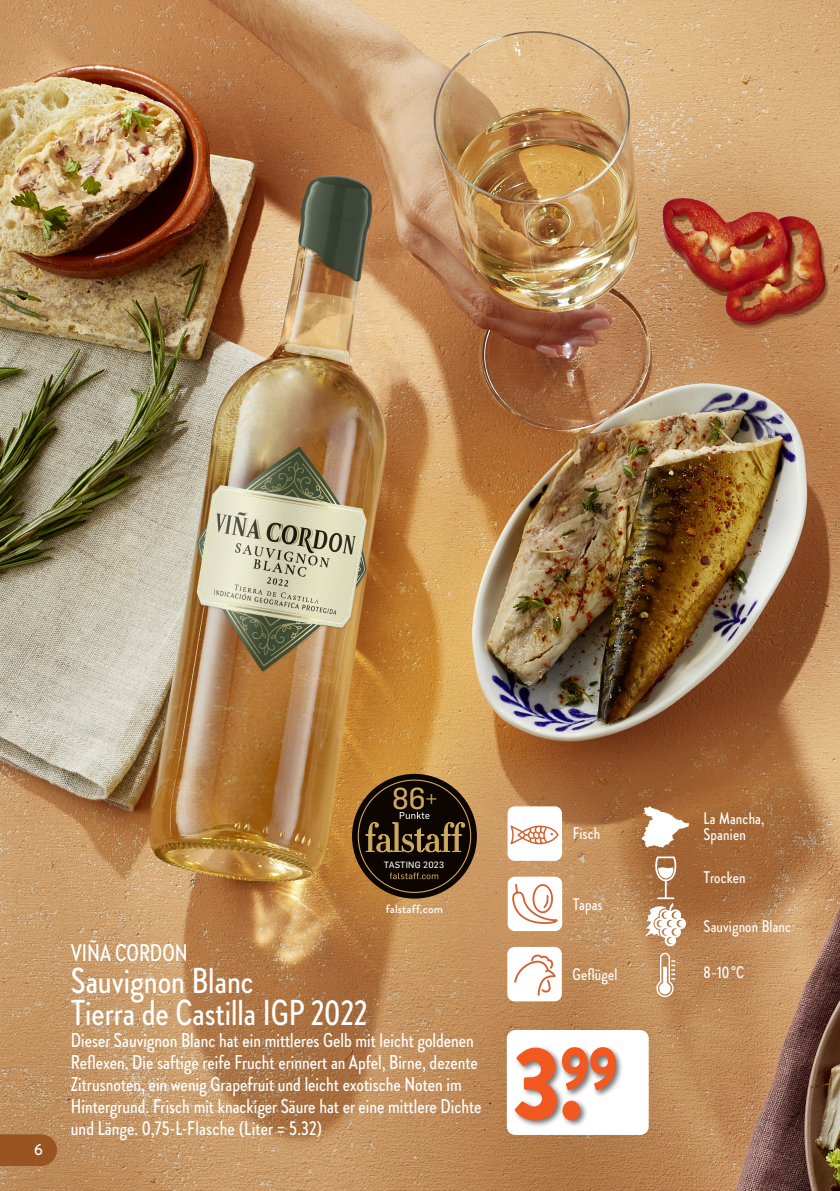
<style>
.page{position:relative;width:840px;height:1191px;background:#fff}
.page>*{position:absolute;margin:0;border:0;box-sizing:border-box;transform-origin:0 0}
.VKP_verkauspreis_202{font:900 104px "Brandon Grotesque";color:#f15921;scale:.9 1}
.t1{font:500 36px/32px "Brandon Grotesque Cond";color:#fff}
.t2{font:29.6px "Flama Basic";color:#cdaa5c}
.t3{font:500 24px "Brandon Grotesque Cond";color:#fff}
.t4{font:500 20px/22px "Brandon Grotesque Cond";color:#fff}
.artikeltext{font:500 16.8px "Brandon Grotesque Cond";letter-spacing:.01em;color:#fff}
.t5{font:500 16px "Brandon Grotesque";color:#fff}
.t6{font:500 12px "Brandon Grotesque";letter-spacing:.01em;color:#fff}
.t7{font:9px "Flama Basic";letter-spacing:.025em;color:#fff}
.s1{font-size:19.2px}
</style>
<div class="page">
<img style="left:0;top:0;width:839px;height:1191px">
<svg style="left:370px;top:735px;width:261px;height:292px;background:#c08b55"></svg>
<svg style="left:603px;top:676px;width:216px;height:294px;background:#a46f43"></svg>
<div style="left:506px;top:1030px;width:142px;height:105px;background:#fff;border-radius:8px"></div>
<div style="left:512px;top:1045px;width:111px;height:83px;background:#231f20;opacity:.64"></div>
<svg style="left:645px;top:856px;width:40px;height:90px"></svg>
<svg style="left:656px;top:952px;width:18px;height:45px"></svg>
<svg style="left:641px;top:806px;width:48px;height:41px"></svg>
<div style="left:507px;top:806px;width:54px;height:55px;background:#fff;border-radius:7px"></div>
<svg style="left:510px;top:825px;width:48px;height:19px"></svg>
<div style="left:507px;top:947px;width:54px;height:54px;background:#fff;border-radius:7px"></div>
<svg style="left:514px;top:954px;width:41px;height:41px"></svg>
<div style="left:507px;top:876px;width:55px;height:55px;background:#fff;border-radius:7px"></div>
<svg style="left:512px;top:884px;width:46px;height:40px"></svg>
<svg style="left:0;top:1134px;width:57px;height:32px;background:#9b5726"></svg>
<svg style="left:352px;top:774px;width:124px;height:124px;background:#22180a"></svg>
<div style="left:358px;top:780px;width:112px;height:112px;background:#0d0600;border-radius:50%"></div>
<svg style="left:365px;top:812px;width:100px;height:40px"></svg>
<svg style="left:389px;top:872px;width:49px;height:7px"></svg>
<p class="t5" style="left:34px;top:1138px;width:10px">6</p>
<p class="t2" style="left:392px;top:777px;width:46px">86<span class="s1">+</span></p>
<p class="t7" style="left:384px;top:858px;width:62px">TASTING 2023</p>
<p class="t6" style="left:385px;top:900px;width:59px">falstaff.com</p>
<p class="t3" style="left:71px;top:936px;width:118px">VIÑA CORDON</p>
<p class="t1" style="left:71px;top:964px;width:298px">Sauvignon Blanc<br>Tierra de Castilla IGP 2022</p>
<p class="t4" style="left:71px;top:1028px;width:412px">Dieser Sauvignon Blanc hat ein mittleres Gelb mit leicht goldenen Reflexen. Die saftige reife Frucht erinnert an Apfel, Birne, dezente Zitrusnoten, ein wenig Grapefruit und leicht exotische Noten im Hintergrund. Frisch mit knackiger Säure hat er eine mittlere Dichte und Länge. 0,75-L-Flasche (Liter = 5.32)</p>
<p class="artikeltext" style="left:703px;top:806px;width:62px">La Mancha,</p>
<p class="artikeltext" style="left:572px;top:822px;width:29px">Fisch</p>
<p class="artikeltext" style="left:703px;top:823px;width:44px">Spanien</p>
<p class="artikeltext" style="left:572px;top:892px;width:31px">Tapas</p>
<p class="artikeltext" style="left:572px;top:963px;width:46px">Geflügel</p>
<p class="VKP_verkauspreis_202" style="left:512px;top:1009px;width:118px">3.<sup>99</sup></p>
<p class="artikeltext" style="left:703px;top:866px;width:43px">Trocken</p>
<p class="artikeltext" style="left:703px;top:915px;width:89px">Sauvignon Blanc</p>
<p class="artikeltext" style="left:703px;top:961px;width:42px">8–10 °C</p>
</div>
